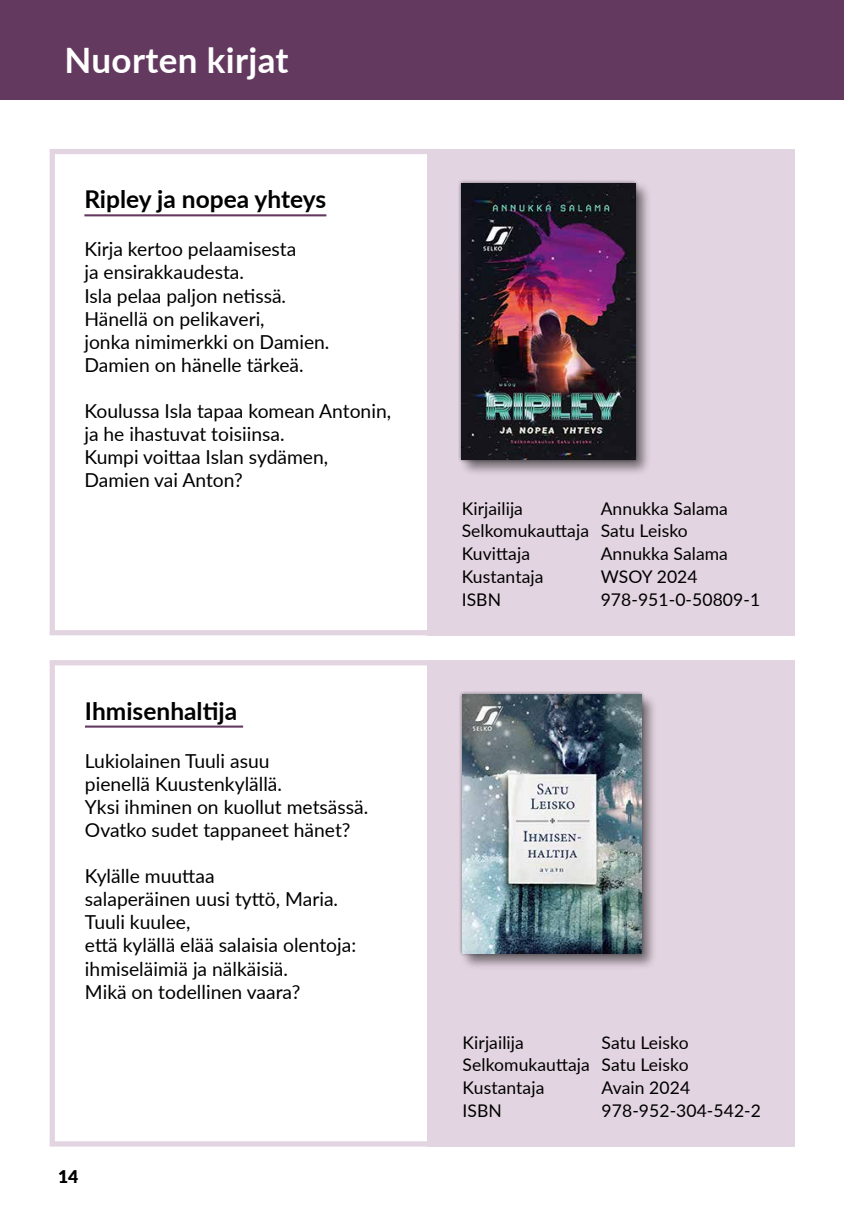
<style>
.page{position:relative;width:844px;height:1226px;background:#fff}
.page>*{position:absolute;margin:0;border:0;box-sizing:border-box;transform-origin:0 0}
.t1{font:700 35px "Lato";letter-spacing:.01em;color:#fff}
.Kirjan_nimi_Nuoret{font:700 24.5px "Lato";color:#000}
.Kuvaus{font:19.25px/23.1px "Lato";color:#000}
.Tiedot{font:17.5px "Lato";letter-spacing:.005em;color:#000}
.t2{font:900 17.5px "Lato";color:#000}
</style>
<div class="page">
<div style="left:427px;top:149px;width:367px;height:486px;background:#e3d4e1"></div>
<svg style="left:49px;top:149px;width:393px;height:487px"></svg>
<svg style="left:49px;top:660px;width:393px;height:487px"></svg>
<div style="left:427px;top:660px;width:367px;height:486px;background:#e3d4e1"></div>
<div style="left:0;top:0;width:843px;height:99px;background:#64395f"></div>
<hr style="left:84px;top:214px;width:242px;height:2px;background:#64395f">
<hr style="left:85px;top:725px;width:158px;height:2px;background:#64395f">
<div style="left:459px;top:181px;width:193px;height:295px;background:#000;opacity:.5"></div>
<div style="left:458px;top:180px;width:181px;height:284px;background:#000;opacity:.5"></div>
<img style="left:461px;top:184px;width:174px;height:275px">
<div style="left:459px;top:692px;width:198px;height:277px;background:#000;opacity:.5"></div>
<div style="left:458px;top:691px;width:187px;height:266px;background:#000;opacity:.5"></div>
<img style="left:462px;top:694px;width:178px;height:259px">
<h1 class="t1" style="left:64px;top:34px;width:225px">Nuorten kirjat</h1>
<h3 class="Kirjan_nimi_Nuoret" style="left:84px;top:181px;width:243px">Ripley ja nopea yhteys</h3>
<p class="Kuvaus" style="left:84px;top:237px;width:213px">Kirja kertoo pelaamisesta</p>
<p class="Kuvaus" style="left:84px;top:260px;width:161px">ja ensirakkaudesta.</p>
<p class="Kuvaus" style="left:84px;top:283px;width:203px">Isla pelaa paljon netissä.</p>
<p class="Kuvaus" style="left:84px;top:306px;width:182px">Hänellä on pelikaveri,</p>
<p class="Kuvaus" style="left:84px;top:329px;width:246px">jonka nimimerkki on Damien.</p>
<p class="Kuvaus" style="left:84px;top:352px;width:221px">Damien on hänelle tärkeä.</p>
<p class="Kuvaus" style="left:84px;top:398px;width:308px">Koulussa Isla tapaa komean Antonin,</p>
<p class="Kuvaus" style="left:84px;top:422px;width:201px">ja he ihastuvat toisiinsa.</p>
<p class="Kuvaus" style="left:84px;top:445px;width:245px">Kumpi voittaa Islan sydämen,</p>
<p class="Kuvaus" style="left:84px;top:468px;width:160px">Damien vai Anton?</p>
<h3 class="Kirjan_nimi_Nuoret" style="left:85px;top:692px;width:153px">Ihmisenhaltija</h3>
<p class="Kuvaus" style="left:85px;top:748px;width:186px">Lukiolainen Tuuli asuu</p>
<p class="Kuvaus" style="left:85px;top:771px;width:198px">pienellä Kuustenkylällä.</p>
<p class="Kuvaus" style="left:85px;top:794px;width:285px">Yksi ihminen on kuollut metsässä.</p>
<p class="Kuvaus" style="left:85px;top:817px;width:267px">Ovatko sudet tappaneet hänet?</p>
<p class="Kuvaus" style="left:85px;top:863px;width:254px">Kylälle muuttaa<br>salaperäinen uusi tyttö, Maria.</p>
<p class="Kuvaus" style="left:85px;top:909px;width:107px">Tuuli kuulee,</p>
<p class="Kuvaus" style="left:85px;top:933px;width:272px">että kylällä elää salaisia olentoja:</p>
<p class="Kuvaus" style="left:85px;top:956px;width:204px">ihmiseläimiä ja nälkäisiä.</p>
<p class="Kuvaus" style="left:85px;top:979px;width:217px">Mikä on todellinen vaara?</p>
<p class="t2" style="left:58px;top:1163px;width:22px">14</p>
<p class="Tiedot" style="left:461px;top:495px;width:63px">Kirjailija</p>
<p class="Tiedot" style="left:600px;top:495px;width:129px">Annukka Salama</p>
<p class="Tiedot" style="left:461px;top:518px;width:227px">Selkomukauttaja Satu Leisko</p>
<p class="Tiedot" style="left:461px;top:541px;width:70px">Kuvittaja</p>
<p class="Tiedot" style="left:600px;top:541px;width:129px">Annukka Salama</p>
<p class="Tiedot" style="left:461px;top:564px;width:83px">Kustantaja</p>
<p class="Tiedot" style="left:600px;top:564px;width:98px">WSOY 2024</p>
<p class="Tiedot" style="left:461px;top:586px;width:41px">ISBN</p>
<p class="Tiedot" style="left:600px;top:586px;width:161px">978-951-0-50809-1</p>
<p class="Tiedot" style="left:462px;top:1029px;width:63px">Kirjailija</p>
<p class="Tiedot" style="left:601px;top:1029px;width:89px">Satu Leisko</p>
<p class="Tiedot" style="left:462px;top:1052px;width:227px">Selkomukauttaja Satu Leisko</p>
<p class="Tiedot" style="left:462px;top:1075px;width:83px">Kustantaja</p>
<p class="Tiedot" style="left:601px;top:1075px;width:90px">Avain 2024</p>
<p class="Tiedot" style="left:462px;top:1097px;width:41px">ISBN</p>
<p class="Tiedot" style="left:601px;top:1097px;width:161px">978-952-304-542-2</p>
</div>
